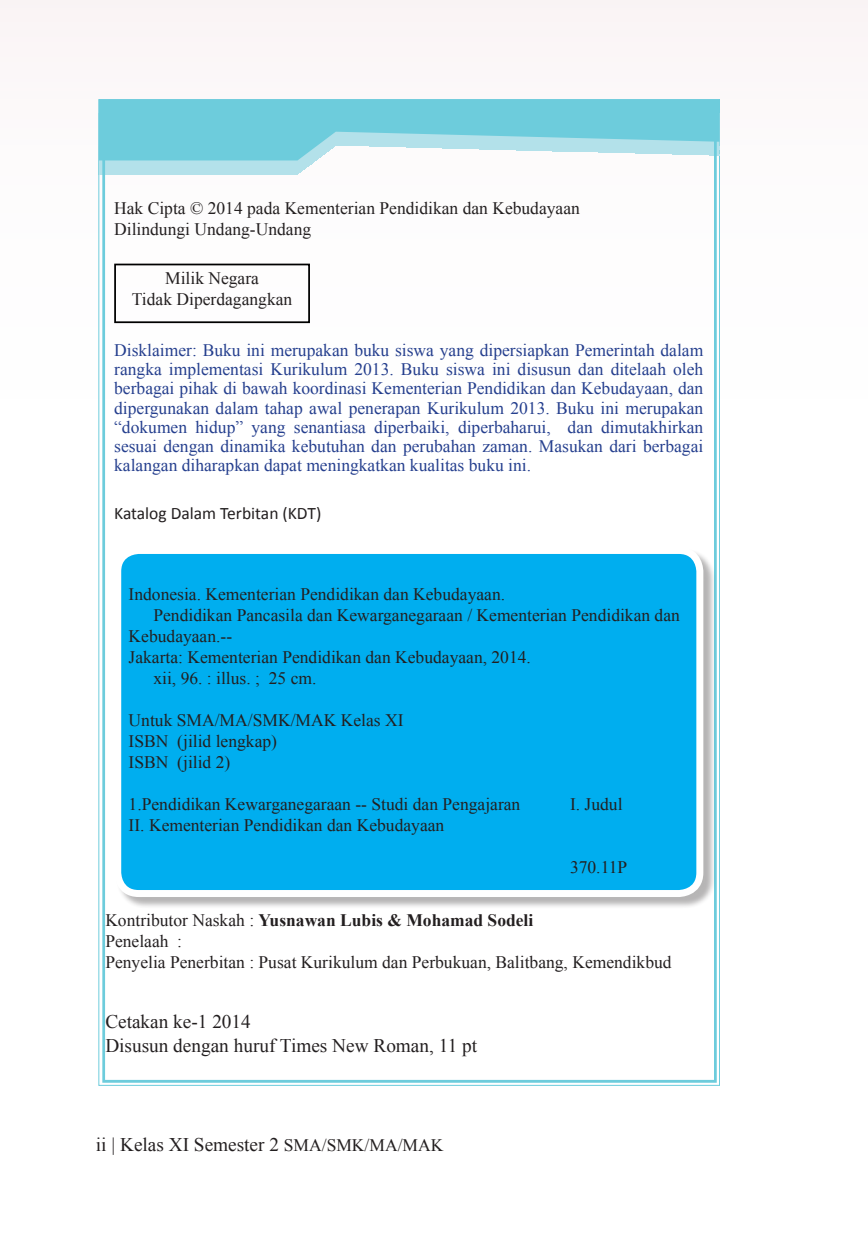
<style>
.page{position:relative;width:868px;height:1235px;background:#fff}
.page>*{position:absolute;margin:0;border:0;box-sizing:border-box;transform-origin:0 0}
.t1{font:19.25px "Times New Roman";color:#231f20}
.t2{font:17.5px/21px "Times New Roman";color:#231f20}
.t3{font:17.5px/19.2px "Times New Roman";color:#253f8e;text-align:justify}
.t4{font:700 17.5px "Times New Roman";color:#231f20}
.t5{font:17.5px "Calibri";color:#231f20}
.s1{font-weight:400}
.s2{font-size:17.5px}
</style>
<div class="page">
<svg style="left:99px;top:100px;width:620px;height:60px;background:#85d3e1"></svg>
<div style="left:114px;top:263px;width:196px;height:60px;border:2px solid #000"></div>
<div style="left:116px;top:548px;width:599px;height:361px;background:#231f20;opacity:.33"></div>
<div style="left:118px;top:550px;width:581px;height:343px;background:#00aeef;border-radius:21px"></div>
<div style="left:114px;top:547px;width:589px;height:350px;border:7px solid #fff;border-radius:21px"></div>
<p class="t2" style="left:114px;top:197px;width:467px">Hak Cipta © 2014 pada Kementerian Pendidikan dan Kebudayaan</p>
<p class="t2" style="left:114px;top:218px;width:198px">Dilindungi Undang-Undang</p>
<p class="t2" style="left:165px;top:267px;width:95px">Milik Negara</p>
<p class="t2" style="left:132px;top:288px;width:162px">Tidak Diperdagangkan</p>
<p class="t3" style="left:114px;top:340px;width:590px">Disklaimer: Buku ini merupakan buku siswa yang dipersiapkan Pemerintah dalam rangka implementasi Kurikulum 2013. Buku siswa ini disusun dan ditelaah oleh berbagai pihak di bawah koordinasi Kementerian Pendidikan dan Kebudayaan, dan dipergunakan dalam tahap awal penerapan Kurikulum 2013. Buku ini merupakan “dokumen hidup” yang senantiasa diperbaiki, diperbaharui, dan dimutakhirkan sesuai dengan dinamika kebutuhan dan perubahan zaman. Masukan dari berbagai kalangan diharapkan dapat meningkatkan kualitas buku ini.</p>
<p class="t5" style="left:114px;top:502px;width:208px">Katalog Dalam Terbitan (KDT)</p>
<p class="t2" style="left:129px;top:583px;width:378px">Indonesia. Kementerian Pendidikan dan Kebudayaan.</p>
<p class="t2" style="left:129px;top:604px;width:552px;text-indent:25px">Pendidikan Pancasila dan Kewarganegaraan / Kementerian Pendidikan dan<br>Kebudayaan.--</p>
<p class="t2" style="left:129px;top:646px;width:403px">Jakarta: Kementerian Pendidikan dan Kebudayaan, 2014.</p>
<p class="t2" style="left:153px;top:667px;width:164px">xii, 96. : illus. ; 25 cm.</p>
<p class="t2" style="left:129px;top:709px;width:276px">Untuk SMA/MA/SMK/MAK Kelas XI</p>
<p class="t2" style="left:129px;top:730px;width:150px">ISBN (jilid lengkap)</p>
<p class="t2" style="left:129px;top:751px;width:103px">ISBN (jilid 2)</p>
<p class="t2" style="left:129px;top:793px;width:393px">1.Pendidikan Kewarganegaraan -- Studi dan Pengajaran</p>
<p class="t2" style="left:570px;top:793px;width:54px">I. Judul</p>
<p class="t2" style="left:129px;top:814px;width:317px">II. Kementerian Pendidikan dan Kebudayaan</p>
<p class="t2" style="left:570px;top:856px;width:59px">370.11P</p>
<p class="t4" style="left:105px;top:908px;width:429px"><span class="s1">Kontributor Naskah :</span> Yusnawan Lubis &amp; Mohamad Sodeli</p>
<p class="t2" style="left:105px;top:930px;width:78px">Penelaah :</p>
<p class="t2" style="left:105px;top:951px;width:567px">Penyelia Penerbitan : Pusat Kurikulum dan Perbukuan, Balitbang, Kemendikbud</p>
<p class="t1" style="left:105px;top:1008px;width:147px">Cetakan ke-1 2014</p>
<p class="t1" style="left:105px;top:1032px;width:373px">Disusun dengan huruf Times New Roman, 11 pt</p>
<p class="t1" style="left:96px;top:1131px;width:349px">ii | Kelas XI Semester 2 <span class="s2">SMA/SMK/MA/MAK</span></p>
</div>
